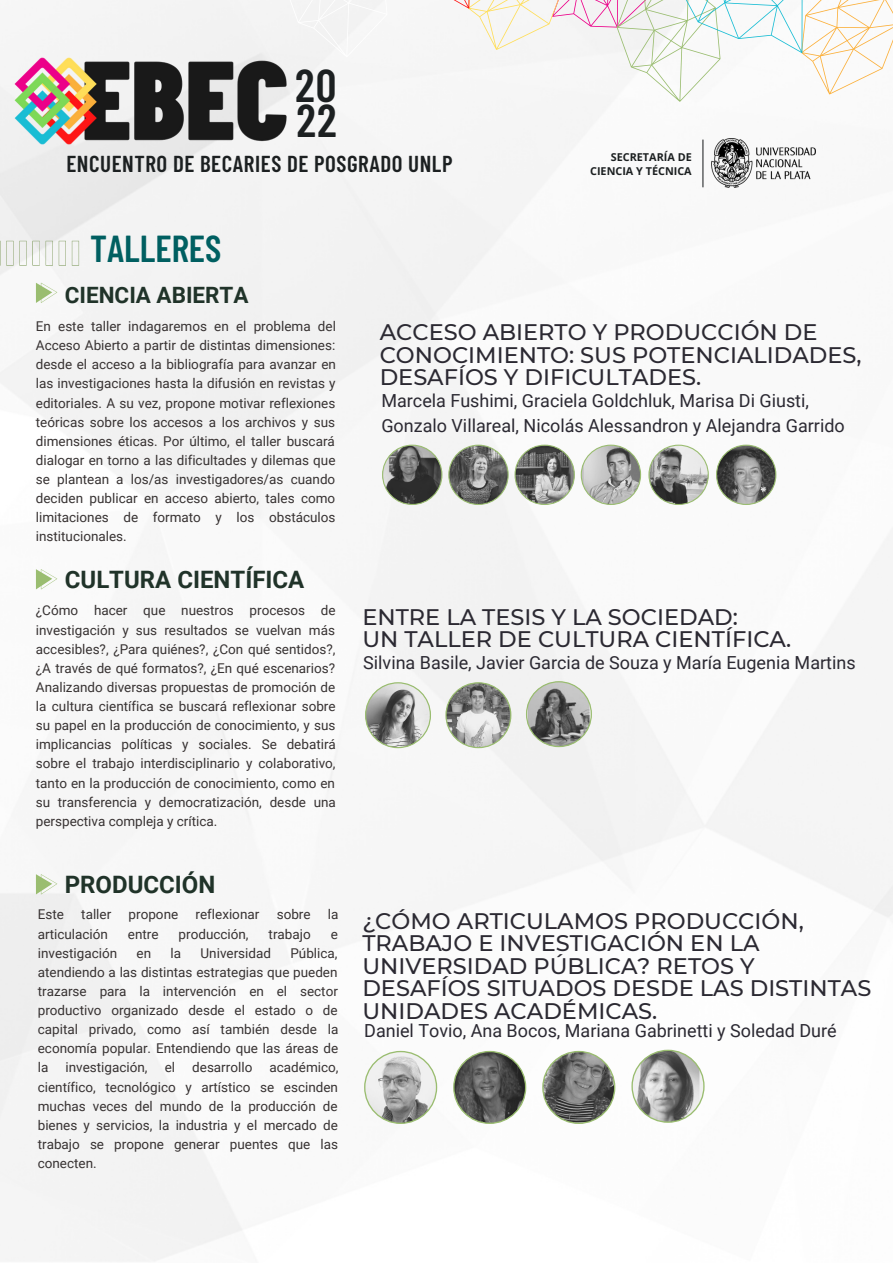
<style>
.page{position:relative;width:893px;height:1264px;background:#fff}
.page>*{position:absolute;margin:0;border:0;box-sizing:border-box;transform-origin:0 0}
.t1{font:600 45.9px/34.5px "Barlow Condensed";color:#1c2021}
.t2{font:600 37.5px "Barlow Condensed";color:#005f61}
.t3{font:700 24px "Roboto";color:#203329}
.t4{font:600 22.95px "Barlow Condensed";letter-spacing:.025em;color:#1c2021}
.t5{font:500 22.5px/22.5px "Montserrat";color:#2b2932}
.t6{font:700 22.5px "Roboto";color:#203329}
.t7{font:18px/24.8px "Roboto";color:#2b2932}
.t8{font:13.5px/19px "Roboto";color:#373232;text-align:justify}
.t9{font:700 10.8px/14.1px "Open Sans";color:#1c2021;text-align:right}
</style>
<div class="page">
<img style="left:0;top:0;width:892px;height:1261px">
<svg style="left:0;top:241px;width:79px;height:24px"></svg>
<svg style="left:36px;top:283px;width:21px;height:20px"></svg>
<svg style="left:36px;top:569px;width:21px;height:20px"></svg>
<svg style="left:36px;top:874px;width:21px;height:20px"></svg>
<img style="left:711px;top:138px;width:104px;height:49px">
<hr style="left:702px;top:140px;width:1px;height:47px;background:#1c2021">
<svg style="left:283px;top:0;width:609px;height:102px"></svg>
<img style="left:7px;top:38px;width:285px;height:108px">
<svg style="left:448px;top:444px;width:60px;height:61px"></svg>
<svg style="left:514px;top:444px;width:127px;height:61px"></svg>
<svg style="left:648px;top:444px;width:60px;height:61px"></svg>
<svg style="left:382px;top:444px;width:60px;height:61px"></svg>
<svg style="left:716px;top:444px;width:60px;height:61px"></svg>
<svg style="left:365px;top:682px;width:66px;height:66px"></svg>
<svg style="left:445px;top:682px;width:66px;height:66px"></svg>
<svg style="left:526px;top:681px;width:66px;height:66px"></svg>
<svg style="left:364px;top:1050px;width:73px;height:73px"></svg>
<svg style="left:453px;top:1050px;width:73px;height:73px"></svg>
<svg style="left:542px;top:1050px;width:73px;height:73px"></svg>
<svg style="left:631px;top:1049px;width:73px;height:73px"></svg>
<h1 class="t1" style="left:295px;top:67px;width:43px">20<br>22</h1>
<h3 class="t4" style="left:66px;top:149px;width:387px">ENCUENTRO DE BECARIES DE POSGRADO UNLP</h3>
<h2 class="t2" style="left:90px;top:224px;width:133px">TALLERES</h2>
<h3 class="t6" style="left:65px;top:282px;width:185px">CIENCIA ABIERTA</h3>
<p class="t9" style="left:590px;top:149px;width:103px">SECRETARÍA DE<br>CIENCIA Y TÉCNICA</p>
<p class="t8" style="left:36px;top:317px;width:301px">En este taller indagaremos en el problema del Acceso Abierto a partir de distintas dimensiones: desde el acceso a la bibliografía para avanzar en las investigaciones hasta la difusión en revistas y editoriales. A su vez, propone motivar reflexiones teóricas sobre los accesos a los archivos y sus dimensiones éticas. Por último, el taller buscará dialogar en torno a las dificultades y dilemas que se plantean a los/as investigadores/as cuando deciden publicar en acceso abierto, tales como limitaciones de formato y los obstáculos institucionales.</p>
<h3 class="t3" style="left:65px;top:565px;width:241px">CULTURA CIENTÍFICA</h3>
<p class="t8" style="left:36px;top:601px;width:301px">¿Cómo hacer que nuestros procesos de investigación y sus resultados se vuelvan más accesibles?, ¿Para quiénes?, ¿Con qué sentidos?, ¿A través de qué formatos?, ¿En qué escenarios?<br>Analizando diversas propuestas de promoción de la cultura científica se buscará reflexionar sobre su papel en la producción de conocimiento, y sus implicancias políticas y sociales. Se debatirá sobre el trabajo interdisciplinario y colaborativo, tanto en la producción de conocimiento, como en su transferencia y democratización, desde una perspectiva compleja y crítica.</p>
<h3 class="t3" style="left:65px;top:870px;width:152px">PRODUCCIÓN</h3>
<p class="t8" style="left:38px;top:905px;width:28px">Este</p>
<p class="t8" style="left:81px;top:905px;width:31px">taller</p>
<p class="t8" style="left:129px;top:905px;width:51px">propone</p>
<p class="t8" style="left:195px;top:905px;width:65px">reflexionar</p>
<p class="t8" style="left:277px;top:905px;width:35px">sobre</p>
<p class="t8" style="left:328px;top:905px;width:12px">la</p>
<p class="t8" style="left:38px;top:924px;width:72px">articulación</p>
<p class="t8" style="left:128px;top:924px;width:32px">entre</p>
<p class="t8" style="left:178px;top:924px;width:71px">producción,</p>
<p class="t8" style="left:268px;top:924px;width:44px">trabajo</p>
<p class="t8" style="left:330px;top:924px;width:9px">e</p>
<p class="t8" style="left:38px;top:943px;width:81px">investigación</p>
<p class="t8" style="left:137px;top:943px;width:16px">en</p>
<p class="t8" style="left:170px;top:943px;width:12px">la</p>
<p class="t8" style="left:200px;top:943px;width:72px">Universidad</p>
<p class="t8" style="left:38px;top:943px;width:302px;text-indent:253px">Pública, atendiendo a las distintas estrategias que pueden trazarse para la intervención en el sector productivo organizado desde el estado o de capital privado, como así también desde la economía popular. Entendiendo que las áreas de la</p>
<p class="t8" style="left:38px;top:1058px;width:302px;text-indent:232px">académico, científico, tecnológico y artístico se escinden muchas veces del mundo de la producción de bienes y servicios, la industria y el mercado de trabajo se propone generar puentes que las conecten.</p>
<p class="t8" style="left:65px;top:1058px;width:83px">investigación,</p>
<p class="t8" style="left:165px;top:1058px;width:12px">el</p>
<p class="t8" style="left:192px;top:1058px;width:62px">desarrollo</p>
<h3 class="t5" style="left:379px;top:321px;width:483px">ACCESO ABIERTO Y PRODUCCIÓN DE<br>CONOCIMIENTO: SUS POTENCIALIDADES,<br>DESAFÍOS Y DIFICULTADES.</h3>
<h3 class="t7" style="left:381px;top:388px;width:465px">Marcela Fushimi, Graciela Goldchluk, Marisa Di Giusti,<br>Gonzalo Villareal, Nicolás Alessandron y Alejandra Garrido</h3>
<h3 class="t5" style="left:362px;top:605px;width:430px">ENTRE LA TESIS Y LA SOCIEDAD:<br>UN TALLER DE CULTURA CIENTÍFICA.</h3>
<h3 class="t7" style="left:363px;top:650px;width:494px">Silvina Basile, Javier Garcia de Souza y María Eugenia Martins</h3>
<h3 class="t5" style="left:362px;top:909px;width:510px">¿CÓMO ARTICULAMOS PRODUCCIÓN,<br>TRABAJO E INVESTIGACIÓN EN LA<br>UNIVERSIDAD PÚBLICA? RETOS Y<br>DESAFÍOS SITUADOS DESDE LAS DISTINTAS<br>UNIDADES ACADÉMICAS.</h3>
<h3 class="t7" style="left:364px;top:1018px;width:474px">Daniel Tovio, Ana Bocos, Mariana Gabrinetti y Soledad Duré</h3>
</div>
